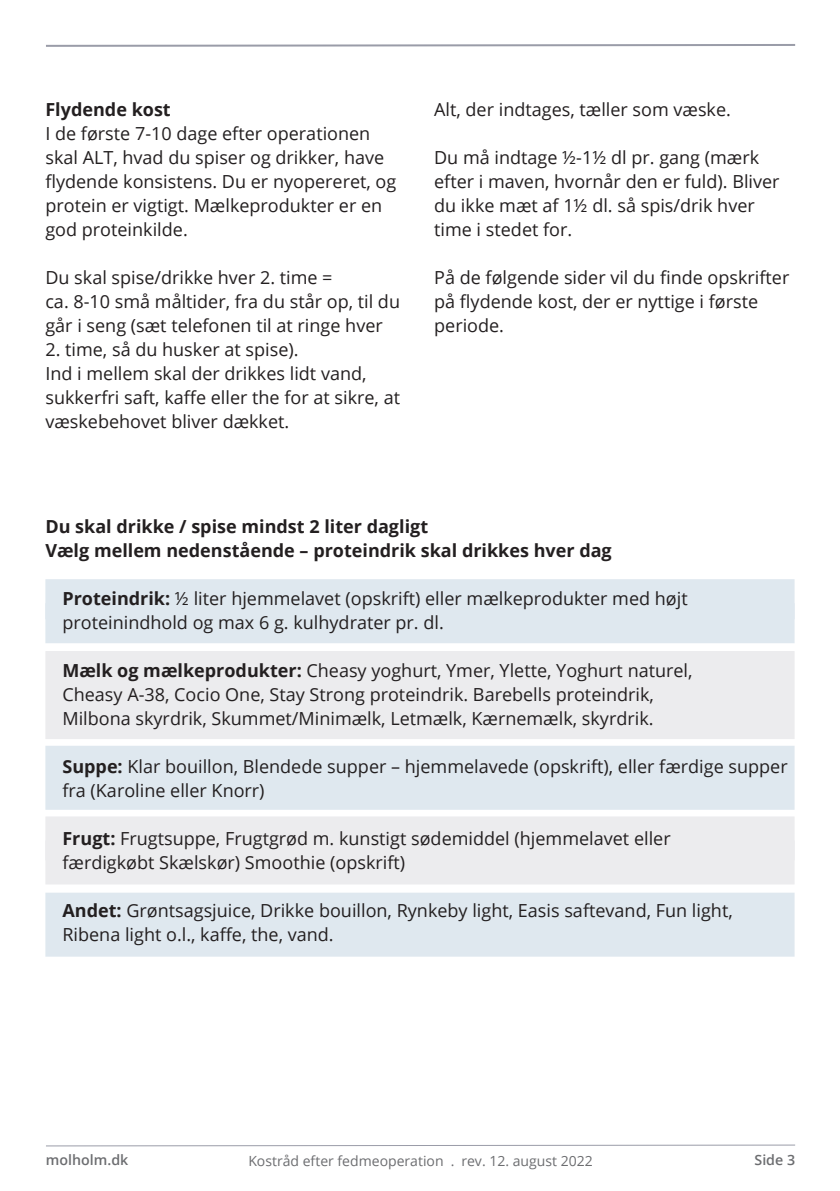
<style>
.page{position:relative;width:840px;height:1191px;background:#fff}
.page>*{position:absolute;margin:0;border:0;box-sizing:border-box;transform-origin:0 0}
.t1{font:18px/24px "Open Sans";color:#231f20}
.t2{font:700 18px/24px "Open Sans";color:#231f20}
.t3{font:600 14.2px "Open Sans";color:#6c6d70}
.t4{font:14px "Open Sans";color:#6c6d70}
.s1{font-weight:700}
</style>
<div class="page">
<svg style="left:46px;top:1144px;width:749px;height:3px"></svg>
<svg style="left:46px;top:44px;width:750px;height:3px"></svg>
<div style="left:45px;top:579px;width:749px;height:40px;background:#dfe8ef"></div>
<div style="left:45px;top:603px;width:749px;height:40px;background:#dfe8ef"></div>
<div style="left:45px;top:651px;width:749px;height:88px;background:#ececee"></div>
<div style="left:45px;top:745px;width:749px;height:64px;background:#dfe8ef"></div>
<div style="left:45px;top:816px;width:749px;height:44px;background:#ececee"></div>
<div style="left:45px;top:840px;width:749px;height:44px;background:#ececee"></div>
<div style="left:45px;top:892px;width:749px;height:64px;background:#dfe8ef"></div>
<p class="t2" style="left:45px;top:97px;width:127px">Flydende kost</p>
<p class="t1" style="left:45px;top:121px;width:352px">I de første 7-10 dage efter operationen skal ALT, hvad du spiser og drikker, have flydende konsistens. Du er nyopereret, og protein er vigtigt. Mælkeprodukter er en god proteinkilde.</p>
<p class="t1" style="left:45px;top:265px;width:356px">Du skal spise/drikke hver 2. time =<br>ca. 8-10 små måltider, fra du står op, til du går i seng (sæt telefonen til at ringe hver</p>
<p class="t1" style="left:45px;top:337px;width:356px">2. time, så du husker at spise).<br>Ind i mellem skal der drikkes lidt vand, sukkerfri saft, kaffe eller the for at sikre, at væskebehovet bliver dækket.</p>
<p class="t1" style="left:434px;top:97px;width:298px">Alt, der indtages, tæller som væske.</p>
<p class="t1" style="left:434px;top:145px;width:347px">Du må indtage ½-1½ dl pr. gang (mærk efter i maven, hvornår den er fuld). Bliver du ikke mæt af 1½ dl. så spis/drik hver time i stedet for.</p>
<p class="t1" style="left:434px;top:265px;width:356px">På de følgende sider vil du finde opskrifter på flydende kost, der er nyttige i første periode.</p>
<p class="t2" style="left:45px;top:514px;width:567px">Du skal drikke / spise mindst 2 liter dagligt<br>Vælg mellem nedenstående – proteindrik skal drikkes hver dag</p>
<p class="t1" style="left:62px;top:586px;width:626px"><span class="s1">Proteindrik:</span> ½ liter hjemmelavet (opskrift) eller mælkeprodukter med højt proteinindhold og max 6 g. kulhydrater pr. dl.</p>
<p class="t1" style="left:62px;top:658px;width:631px"><span class="s1">Mælk og mælkeprodukter:</span> Cheasy yoghurt, Ymer, Ylette, Yoghurt naturel,<br>Cheasy A-38, Cocio One, Stay Strong proteindrik. Barebells proteindrik,<br>Milbona skyrdrik, Skummet/Minimælk, Letmælk, Kærnemælk, skyrdrik.</p>
<p class="t1" style="left:62px;top:753px;width:726px"><span class="s1">Suppe:</span> Klar bouillon, Blendede supper – hjemmelavede (opskrift), eller færdige supper fra (Karoline eller Knorr)</p>
<p class="t1" style="left:62px;top:825px;width:609px"><span class="s1">Frugt:</span> Frugtsuppe, Frugtgrød m. kunstigt sødemiddel (hjemmelavet eller færdigkøbt Skælskør) Smoothie (opskrift)</p>
<p class="t1" style="left:62px;top:897px;width:671px"><span class="s1">Andet:</span> Grøntsagsjuice, Drikke bouillon, Rynkeby light, Easis saftevand, Fun light,<br>Ribena light o.l., kaffe, the, vand.</p>
<p class="t3" style="left:46px;top:1149px;width:84px">molholm.dk</p>
<p class="t4" style="left:248px;top:1151px;width:346px">Kostråd efter fedmeoperation . rev. 12. august 2022</p>
<p class="t3" style="left:754px;top:1149px;width:42px">Side 3</p>
</div>
